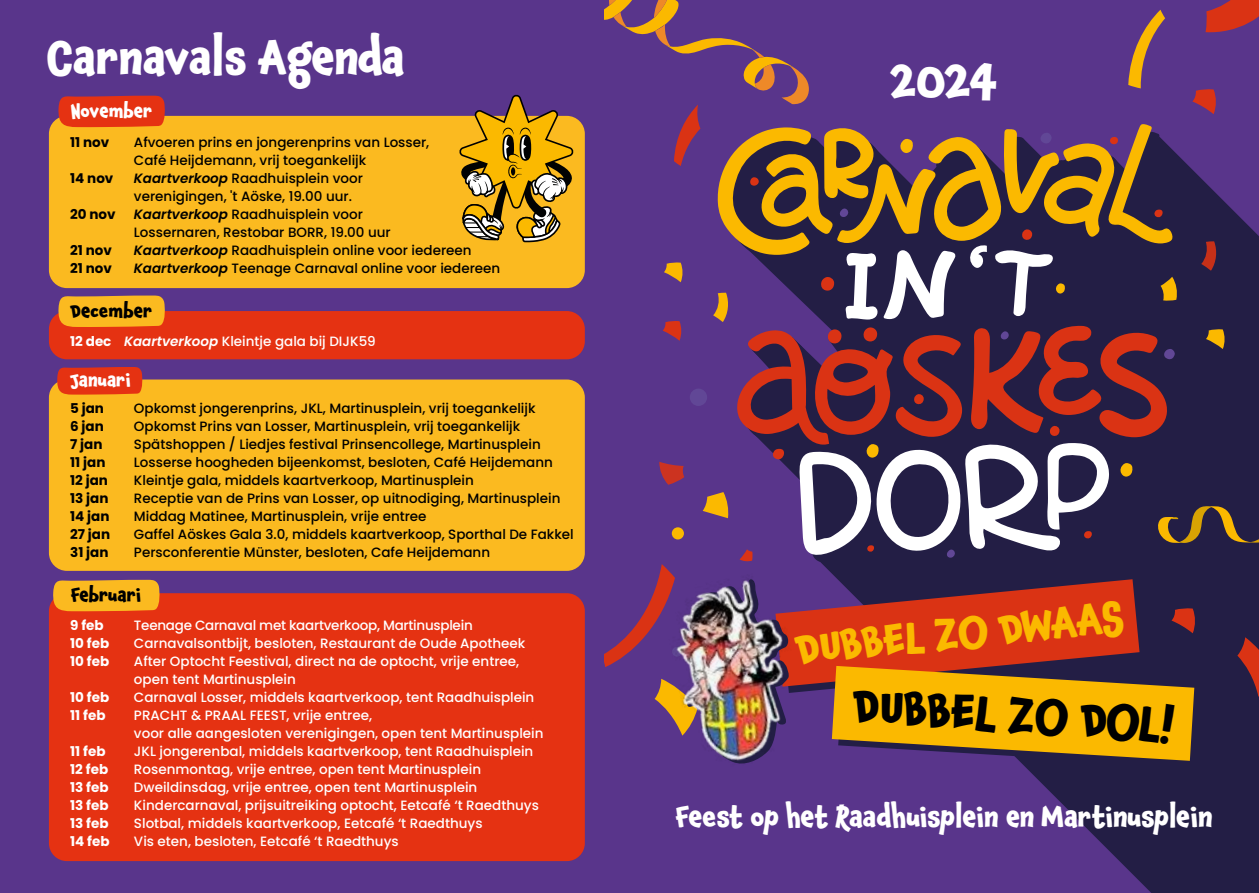
<style>
.page{position:relative;width:1259px;height:893px;background:#59358b}
.page>*{position:absolute;margin:0;border:0;box-sizing:border-box;transform-origin:0 0}
.t1{font:700 48px "Chaloops";color:#fff}
.t2{font:700 45.9px "Chaloops";color:#000}
.t3{font:700 45px "Chaloops";color:#fff}
.t4{font:700 41.1px "Chaloops";color:#fbb900}
.t5{font:700 27px "Chaloops";color:#fff}
.t6{font:700 18px "Chaloops";color:#000}
.t7{font:700 18px "Chaloops";color:#fff}
.t8{font:500 13.5px/18px "Poppins";color:#000}
.t9{font:500 13.5px/18px "Poppins";color:#fff}
.t10{font:700 13.5px "Poppins";color:#000}
.t11{font:700 13.5px "Poppins";color:#fff}
.t12{font:500 13.5px "Poppins";letter-spacing:-.02em;color:#fff}
.s1{font-weight:600;font-style:italic}
.s2{font-weight:700}
</style>
<div class="page">
<div style="left:49px;top:116px;width:536px;height:172px;background:#fbba20;border-radius:18px"></div>
<div style="left:49px;top:593px;width:536px;height:268px;background:#e53212;border-radius:18px"></div>
<div style="left:49px;top:311px;width:536px;height:48px;background:#e53212;border-radius:18px"></div>
<div style="left:49px;top:379px;width:536px;height:192px;background:#fbba20;border-radius:18px"></div>
<svg style="left:1025px;top:767px;width:234px;height:126px;fill:#231e45"></svg>
<svg style="left:58px;top:95px;width:108px;height:32px;background:#dd3519"></svg>
<svg style="left:52px;top:579px;width:108px;height:32px;background:#f0ae25"></svg>
<svg style="left:58px;top:295px;width:107px;height:32px;background:#f2af24"></svg>
<svg style="left:57px;top:367px;width:86px;height:28px;background:#e13816"></svg>
<svg style="left:457px;top:94px;width:118px;height:149px"></svg>
<svg style="left:605px;top:0;width:654px;height:767px"></svg>
<img style="left:659px;top:568px;width:154px;height:199px">
<h3 class="t3" style="left:47px;top:32px;width:359px">Carnavals Agenda</h3>
<h3 class="t7" style="left:70px;top:100px;width:83px">November</h3>
<p class="t10" style="left:70px;top:136px;width:41px">11 nov</p>
<p class="t8" style="left:134px;top:133px;width:297px">Afvoeren prins en jongerenprins van Losser,<br>Café Heijdemann, vrij toegankelijk</p>
<p class="t10" style="left:70px;top:172px;width:45px">14 nov</p>
<p class="t8" style="left:134px;top:169px;width:230px"><span class="s1">Kaartverkoop</span> Raadhuisplein voor verenigingen, 't Aöske, 19.00 uur.</p>
<p class="t10" style="left:70px;top:208px;width:47px">20 nov</p>
<p class="t8" style="left:134px;top:205px;width:258px"><span class="s1">Kaartverkoop</span> Raadhuisplein voor<br>Lossernaren, Restobar BORR, 19.00 uur</p>
<p class="t10" style="left:70px;top:244px;width:43px">21 nov</p>
<p class="t8" style="left:134px;top:241px;width:339px"><span class="s1">Kaartverkoop</span> Raadhuisplein online voor iedereen</p>
<p class="t10" style="left:70px;top:262px;width:43px">21 nov</p>
<p class="t8" style="left:134px;top:259px;width:368px"><span class="s1">Kaartverkoop</span> Teenage Carnaval online voor iedereen</p>
<h3 class="t6" style="left:71px;top:300px;width:83px">December</h3>
<p class="t9" style="left:70px;top:332px;width:307px"><span class="s2">12 dec</span> <span class="s1">Kaartverkoop</span> Kleintje gala bij DIJK59</p>
<h3 class="t7" style="left:70px;top:370px;width:62px">Januari</h3>
<p class="t10" style="left:70px;top:402px;width:35px">5 jan</p>
<p class="t8" style="left:134px;top:400px;width:403px">Opkomst jongerenprins, JKL, Martinusplein, vrij toegankelijk</p>
<p class="t10" style="left:70px;top:420px;width:35px">6 jan</p>
<p class="t8" style="left:134px;top:418px;width:388px">Opkomst Prins van Losser, Martinusplein, vrij toegankelijk</p>
<p class="t10" style="left:70px;top:438px;width:34px">7 jan</p>
<p class="t8" style="left:134px;top:436px;width:408px">Spätshoppen / Liedjes festival Prinsencollege, Martinusplein</p>
<p class="t10" style="left:70px;top:456px;width:37px">11 jan</p>
<p class="t8" style="left:134px;top:454px;width:420px">Losserse hoogheden bijeenkomst, besloten, Café Heijdemann</p>
<p class="t10" style="left:70px;top:474px;width:39px">12 jan</p>
<p class="t8" style="left:134px;top:472px;width:341px">Kleintje gala, middels kaartverkoop, Martinusplein</p>
<p class="t10" style="left:70px;top:492px;width:40px">13 jan</p>
<p class="t8" style="left:134px;top:490px;width:428px">Receptie van de Prins van Losser, op uitnodiging, Martinusplein</p>
<p class="t10" style="left:70px;top:510px;width:41px">14 jan</p>
<p class="t8" style="left:134px;top:508px;width:294px">Middag Matinee, Martinusplein, vrije entree</p>
<p class="t10" style="left:70px;top:528px;width:42px">27 jan</p>
<p class="t8" style="left:134px;top:526px;width:441px">Gaffel Aöskes Gala 3.0, middels kaartverkoop, Sporthal De Fakkel</p>
<p class="t10" style="left:70px;top:546px;width:40px">31 jan</p>
<p class="t8" style="left:134px;top:544px;width:358px">Persconferentie Münster, besloten, Cafe Heijdemann</p>
<h3 class="t6" style="left:71px;top:584px;width:71px">Februari</h3>
<p class="t11" style="left:70px;top:619px;width:35px">9 feb</p>
<p class="t12" style="left:134px;top:617px;width:340px">Teenage Carnaval met kaartverkoop, Martinusplein</p>
<p class="t11" style="left:70px;top:637px;width:41px">10 feb</p>
<p class="t9" style="left:134px;top:634px;width:393px">Carnavalsontbijt, besloten, Restaurant de Oude Apotheek</p>
<p class="t11" style="left:70px;top:655px;width:41px">10 feb</p>
<p class="t9" style="left:134px;top:652px;width:387px">After Optocht Feestival, direct na de optocht, vrije entree, open tent Martinusplein</p>
<p class="t11" style="left:70px;top:691px;width:41px">10 feb</p>
<p class="t9" style="left:134px;top:688px;width:402px">Carnaval Losser, middels kaartverkoop, tent Raadhuisplein</p>
<p class="t11" style="left:70px;top:709px;width:37px">11 feb</p>
<p class="t9" style="left:134px;top:706px;width:411px">PRACHT &amp; PRAAL FEEST, vrije entree,<br>voor alle aangesloten verenigingen, open tent Martinusplein</p>
<p class="t11" style="left:70px;top:745px;width:37px">11 feb</p>
<p class="t9" style="left:134px;top:742px;width:401px">JKL jongerenbal, middels kaartverkoop, tent Raadhuisplein</p>
<p class="t11" style="left:70px;top:763px;width:39px">12 feb</p>
<p class="t9" style="left:134px;top:760px;width:349px">Rosenmontag, vrije entree, open tent Martinusplein</p>
<p class="t11" style="left:70px;top:781px;width:40px">13 feb</p>
<p class="t9" style="left:134px;top:778px;width:345px">Dweildinsdag, vrije entree, open tent Martinusplein</p>
<p class="t11" style="left:70px;top:799px;width:40px">13 feb</p>
<p class="t9" style="left:134px;top:796px;width:406px">Kindercarnaval, prijsuitreiking optocht, Eetcafé ‘t Raedthuys</p>
<p class="t11" style="left:70px;top:817px;width:40px">13 feb</p>
<p class="t9" style="left:134px;top:814px;width:350px">Slotbal, middels kaartverkoop, Eetcafé ‘t Raedthuys</p>
<p class="t11" style="left:70px;top:835px;width:41px">14 feb</p>
<p class="t9" style="left:134px;top:832px;width:266px">Vis eten, besloten, Eetcafé ‘t Raedthuys</p>
<h1 class="t1" style="left:890px;top:53px;width:110px">2024</h1>
<h3 class="t4" style="left:794px;top:632px;width:331px;rotate:-6deg">DUBBEL ZO DWAAS</h3>
<h2 class="t2" style="left:854px;top:686px;width:324px;rotate:3deg">DUBBEL ZO DOL!</h2>
<h3 class="t5" style="left:676px;top:801px;width:538px">Feest op het Raadhuisplein en Martinusplein</h3>
</div>
